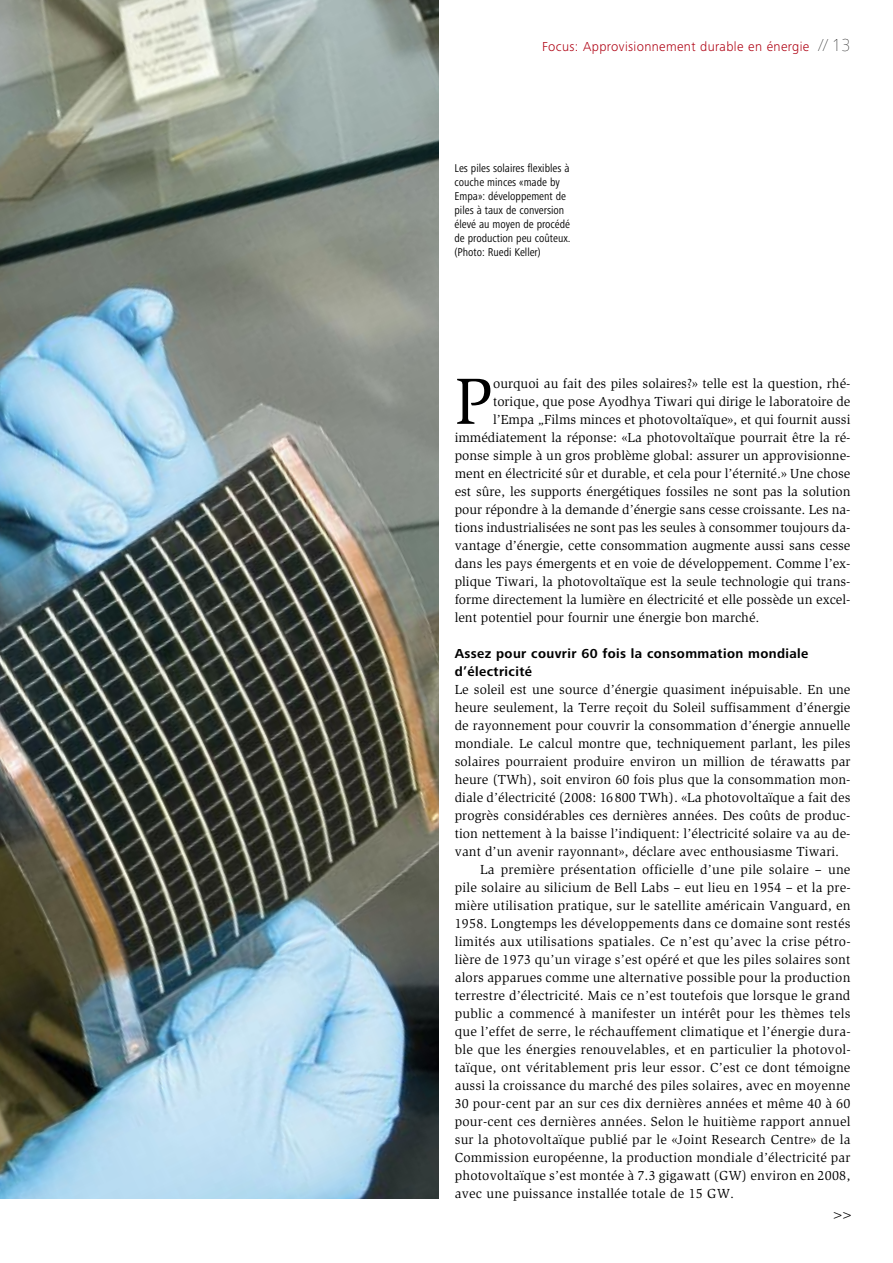
<style>
.page{position:relative;width:893px;height:1263px;background:#fff}
.page>*{position:absolute;margin:0;border:0;box-sizing:border-box;transform-origin:0 0}
.t1{font:67.2px "Slimbach Std";color:#000}
.t2{font:300 15px "Frutiger Next Pro";color:#000}
.t3{font:13.5px "Slimbach Std";letter-spacing:.005em;color:#000}
.t4{font:700 13.5px/18px "Frutiger Next Pro";letter-spacing:.03em;color:#000}
.t5{font:300 13.5px "Frutiger Next Pro";letter-spacing:.025em;color:#af0012}
.t6{font:condensed 11.7px/14.1px "Frutiger Next Pro";color:#000}
.s1{font-weight:900;font-size:18px;color:#000}
</style>
<div class="page">
<img style="left:0;top:0;width:438px;height:1199px">
<p class="t5" style="left:542px;top:42px;width:310px">Focus: Approvisionnement durable en énergie <span class="s1">// 13</span></p>
<p class="t6" style="left:454px;top:162px;width:118px">Les piles solaires flexibles à couche minces «made by<br>Empa»: développement de piles à taux de conversion élevé au moyen de procédé de production peu coûteux. (Photo: Ruedi Keller)</p>
<h1 class="t1" style="left:455px;top:375px;width:40px">P</h1>
<p class="t3" style="left:493px;top:378px;width:359px">ourquoi au fait des piles solaires?» telle est la question, rhé-</p>
<p class="t3" style="left:493px;top:396px;width:359px">torique, que pose Ayodhya Tiwari qui dirige le laboratoire de</p>
<p class="t3" style="left:493px;top:414px;width:359px">l’Empa „Films minces et photovoltaïque», et qui fournit aussi</p>
<p class="t3" style="left:455px;top:432px;width:397px">immédiatement la réponse: «La photovoltaïque pourrait être la ré-</p>
<p class="t3" style="left:455px;top:450px;width:397px">ponse simple à un gros problème global: assurer un approvisionne-</p>
<p class="t3" style="left:455px;top:468px;width:397px">ment en électricité sûr et durable, et cela pour l’éternité.» Une chose</p>
<p class="t3" style="left:455px;top:486px;width:397px">est sûre, les supports énergétiques fossiles ne sont pas la solution</p>
<p class="t3" style="left:455px;top:504px;width:397px">pour répondre à la demande d’énergie sans cesse croissante. Les na-</p>
<p class="t3" style="left:455px;top:522px;width:397px">tions industrialisées ne sont pas les seules à consommer toujours da-</p>
<p class="t3" style="left:455px;top:540px;width:397px">vantage d’énergie, cette consommation augmente aussi sans cesse</p>
<p class="t3" style="left:455px;top:558px;width:397px">dans les pays émergents et en voie de développement. Comme l’ex-</p>
<p class="t3" style="left:455px;top:576px;width:397px">plique Tiwari, la photovoltaïque est la seule technologie qui trans-</p>
<p class="t3" style="left:455px;top:594px;width:397px">forme directement la lumière en électricité et elle possède un excel-</p>
<p class="t3" style="left:455px;top:612px;width:306px">lent potentiel pour fournir une énergie bon marché.</p>
<p class="t4" style="left:455px;top:646px;width:355px">Assez pour couvrir 60 fois la consommation mondiale d’électricité</p>
<p class="t3" style="left:455px;top:684px;width:397px">Le soleil est une source d’énergie quasiment inépuisable. En une</p>
<p class="t3" style="left:455px;top:702px;width:397px">heure seulement, la Terre reçoit du Soleil suffisamment d’énergie</p>
<p class="t3" style="left:455px;top:720px;width:397px">de rayonnement pour couvrir la consommation d’énergie annuelle</p>
<p class="t3" style="left:455px;top:738px;width:397px">mondiale. Le calcul montre que, techniquement parlant, les piles</p>
<p class="t3" style="left:455px;top:756px;width:397px">solaires pourraient produire environ un million de térawatts par</p>
<p class="t3" style="left:455px;top:774px;width:397px">heure (TWh), soit environ 60 fois plus que la consommation mon-</p>
<p class="t3" style="left:455px;top:792px;width:397px">diale d’électricité (2008: 16800 TWh). «La photovoltaïque a fait des</p>
<p class="t3" style="left:455px;top:810px;width:397px">progrès considérables ces dernières années. Des coûts de produc-</p>
<p class="t3" style="left:455px;top:828px;width:397px">tion nettement à la baisse l’indiquent: l’électricité solaire va au de-</p>
<p class="t3" style="left:455px;top:846px;width:386px">vant d’un avenir rayonnant», déclare avec enthousiasme Tiwari.</p>
<p class="t3" style="left:480px;top:864px;width:372px">La première présentation officielle d’une pile solaire – une</p>
<p class="t3" style="left:455px;top:882px;width:397px">pile solaire au silicium de Bell Labs – eut lieu en 1954 – et la pre-</p>
<p class="t3" style="left:455px;top:900px;width:397px">mière utilisation pratique, sur le satellite américain Vanguard, en</p>
<p class="t3" style="left:455px;top:918px;width:397px">1958. Longtemps les développements dans ce domaine sont restés</p>
<p class="t3" style="left:455px;top:936px;width:397px">limités aux utilisations spatiales. Ce n’est qu’avec la crise pétro-</p>
<p class="t3" style="left:455px;top:954px;width:397px">lière de 1973 qu’un virage s’est opéré et que les piles solaires sont</p>
<p class="t3" style="left:455px;top:972px;width:397px">alors apparues comme une alternative possible pour la production</p>
<p class="t3" style="left:455px;top:990px;width:397px">terrestre d’électricité. Mais ce n’est toutefois que lorsque le grand</p>
<p class="t3" style="left:455px;top:1008px;width:397px">public a commencé à manifester un intérêt pour les thèmes tels</p>
<p class="t3" style="left:455px;top:1026px;width:397px">que l’effet de serre, le réchauffement climatique et l’énergie dura-</p>
<p class="t3" style="left:455px;top:1044px;width:397px">ble que les énergies renouvelables, et en particulier la photovol-</p>
<p class="t3" style="left:455px;top:1062px;width:397px">taïque, ont véritablement pris leur essor. C’est ce dont témoigne</p>
<p class="t3" style="left:455px;top:1080px;width:397px">aussi la croissance du marché des piles solaires, avec en moyenne</p>
<p class="t3" style="left:455px;top:1098px;width:397px">30 pour-cent par an sur ces dix dernières années et même 40 à 60</p>
<p class="t3" style="left:455px;top:1116px;width:397px">pour-cent ces dernières années. Selon le huitième rapport annuel</p>
<p class="t3" style="left:455px;top:1134px;width:397px">sur la photovoltaïque publié par le «Joint Research Centre» de la</p>
<p class="t3" style="left:455px;top:1152px;width:397px">Commission européenne, la production mondiale d’électricité par</p>
<p class="t3" style="left:455px;top:1170px;width:397px">photovoltaïque s’est montée à 7.3 gigawatt (GW) environ en 2008,</p>
<p class="t3" style="left:455px;top:1188px;width:281px">avec une puissance installée totale de 15 GW.</p>
<p class="t2" style="left:834px;top:1209px;width:19px">&gt;&gt;</p>
</div>
